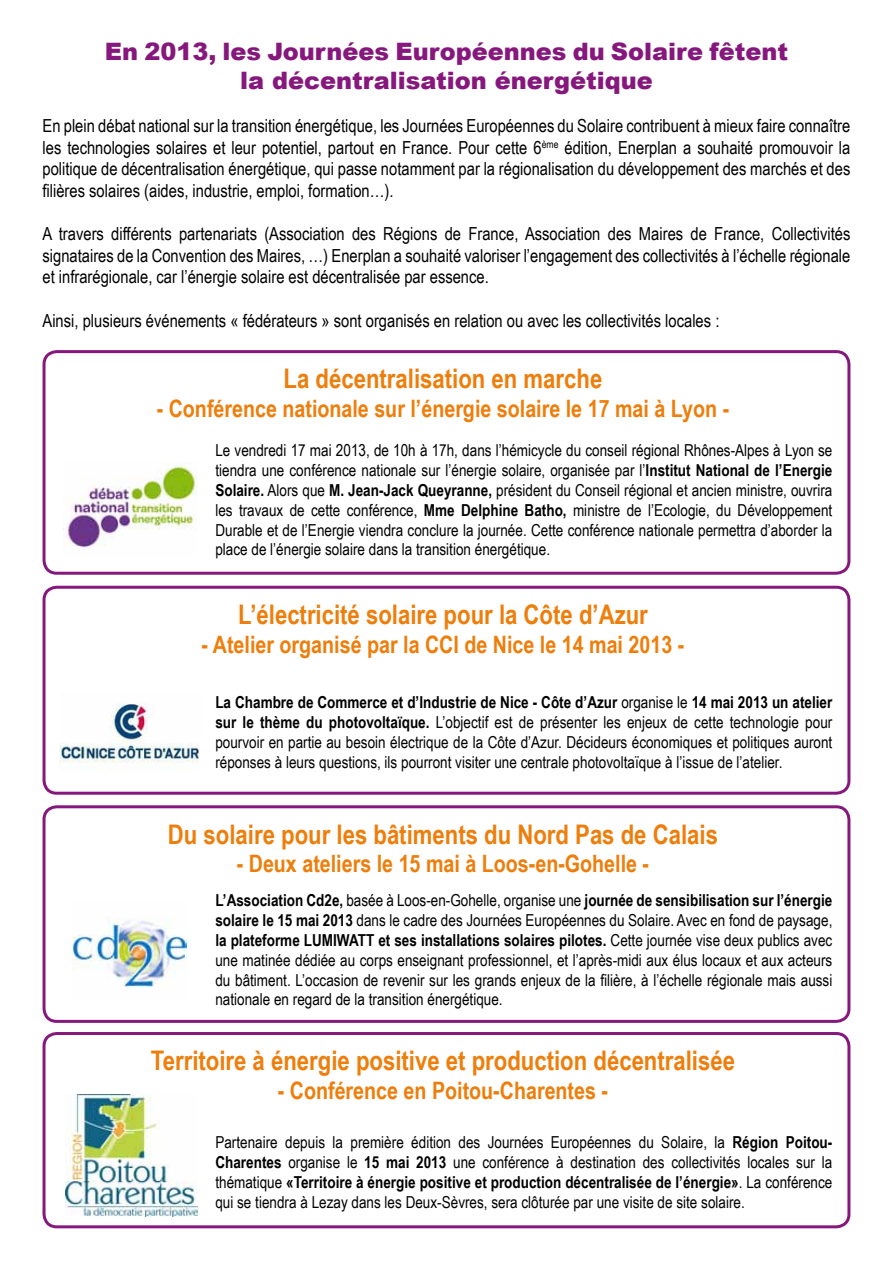
<style>
.page{position:relative;width:893px;height:1263px;background:#fff}
.page>*{position:absolute;margin:0;border:0;box-sizing:border-box;transform-origin:0 0}
.t1{font:700 27px "Arial Narrow";color:#ee7e0b}
.t2{font:700 24px "Arial Narrow";color:#ee7e0b}
.t3{font:900 24px/28.8px "Arial";color:#86177c;text-align:center}
.t4{font:18px/21.6px "Arial Narrow";color:#000;text-align:justify}
.t5{font:16.5px/19.8px "Arial Narrow";color:#000;text-align:justify}
.s1{font-weight:700}
</style>
<div class="page">
<div style="left:43px;top:1032px;width:807px;height:196px;border:3px solid #86177c;border-radius:13px"></div>
<img style="left:66px;top:1094px;width:132px;height:122px">
<div style="left:43px;top:805px;width:807px;height:218px;border:3px solid #86177c;border-radius:13px"></div>
<img style="left:73px;top:917px;width:114px;height:71px">
<div style="left:43px;top:350px;width:807px;height:225px;border:3px solid #86177c;border-radius:13px"></div>
<img style="left:64px;top:462px;width:133px;height:86px">
<div style="left:43px;top:586px;width:807px;height:209px;border:3px solid #86177c;border-radius:13px"></div>
<img style="left:60px;top:704px;width:139px;height:60px">
<h2 class="t3" style="left:105px;top:36px;width:685px">En 2013, les Journées Européennes du Solaire fêtent la décentralisation énergétique</h2>
<p class="t4" style="left:43px;top:114px;width:809px">En plein débat national sur la transition énergétique, les Journées Européennes du Solaire contribuent à mieux faire connaître les technologies solaires et leur potentiel, partout en France. Pour cette 6<sup>ème</sup> édition, Enerplan a souhaité promouvoir la politique de décentralisation énergétique, qui passe notamment par la régionalisation du développement des marchés et des filières solaires (aides, industrie, emploi, formation…).</p>
<p class="t4" style="left:43px;top:222px;width:809px">A travers différents partenariats (Association des Régions de France, Association des Maires de France, Collectivités signataires de la Convention des Maires, …) Enerplan a souhaité valoriser l’engagement des collectivités à l’échelle régionale et infrarégionale, car l’énergie solaire est décentralisée par essence.</p>
<p class="t4" style="left:43px;top:309px;width:678px">Ainsi, plusieurs événements « fédérateurs » sont organisés en relation ou avec les collectivités locales :</p>
<h1 class="t1" style="left:284px;top:358px;width:320px">La décentralisation en marche</h1>
<h2 class="t2" style="left:157px;top:391px;width:574px">- Conférence nationale sur l’énergie solaire le 17 mai à Lyon -</h2>
<p class="t5" style="left:215px;top:440px;width:618px">Le vendredi 17 mai 2013, de 10h à 17h, dans l’hémicycle du conseil régional Rhônes-Alpes à Lyon se tiendra une conférence nationale sur l’énergie solaire, organisée par l’<span class="s1">Institut National de l’Energie Solaire.</span> Alors que <span class="s1">M. Jean-Jack Queyranne,</span> président du Conseil régional et ancien ministre, ouvrira les travaux de cette conférence, <span class="s1">Mme Delphine Batho,</span> ministre de l’Ecologie, du Développement Durable et de l’Energie viendra conclure la journée. Cette conférence nationale permettra d’aborder la place de l’énergie solaire dans la transition énergétique.</p>
<h1 class="t1" style="left:238px;top:594px;width:411px">L’électricité solaire pour la Côte d’Azur</h1>
<h2 class="t2" style="left:202px;top:626px;width:484px">- Atelier organisé par la CCI de Nice le 14 mai 2013 -</h2>
<p class="t5" style="left:215px;top:692px;width:618px"><span class="s1">La Chambre de Commerce et d’Industrie de Nice - Côte d’Azur</span> organise le <span class="s1">14 mai 2013 un atelier sur le thème du photovoltaïque.</span> L’objectif est de présenter les enjeux de cette technologie pour pourvoir en partie au besoin électrique de la Côte d’Azur. Décideurs économiques et politiques auront réponses à leurs questions, ils pourront visiter une centrale photovoltaïque à l’issue de l’atelier.</p>
<h1 class="t1" style="left:168px;top:814px;width:552px">Du solaire pour les bâtiments du Nord Pas de Calais</h1>
<h2 class="t2" style="left:237px;top:846px;width:414px">- Deux ateliers le 15 mai à Loos-en-Gohelle -</h2>
<p class="t5" style="left:215px;top:890px;width:618px"><span class="s1">L’Association Cd2e,</span> basée à Loos-en-Gohelle, organise une <span class="s1">journée de sensibilisation sur l’énergie solaire le 15 mai 2013</span> dans le cadre des Journées Européennes du Solaire. Avec en fond de paysage, <span class="s1">la plateforme LUMIWATT et ses installations solaires pilotes.</span> Cette journée vise deux publics avec une matinée dédiée au corps enseignant professionnel, et l’après-midi aux élus locaux et aux acteurs du bâtiment. L’occasion de revenir sur les grands enjeux de la filière, à l’échelle régionale mais aussi nationale en regard de la transition énergétique.</p>
<h1 class="t1" style="left:151px;top:1040px;width:586px">Territoire à énergie positive et production décentralisée</h1>
<h2 class="t2" style="left:278px;top:1072px;width:332px">- Conférence en Poitou-Charentes -</h2>
<p class="t5" style="left:215px;top:1132px;width:618px">Partenaire depuis la première édition des Journées Européennes du Solaire, la <span class="s1">Région Poitou-Charentes</span> organise le <span class="s1">15 mai 2013</span> une conférence à destination des collectivités locales sur la thématique <span class="s1">«Territoire à énergie positive et production décentralisée de l’énergie»</span>. La conférence qui se tiendra à Lezay dans les Deux-Sèvres, sera clôturée par une visite de site solaire.</p>
</div>
